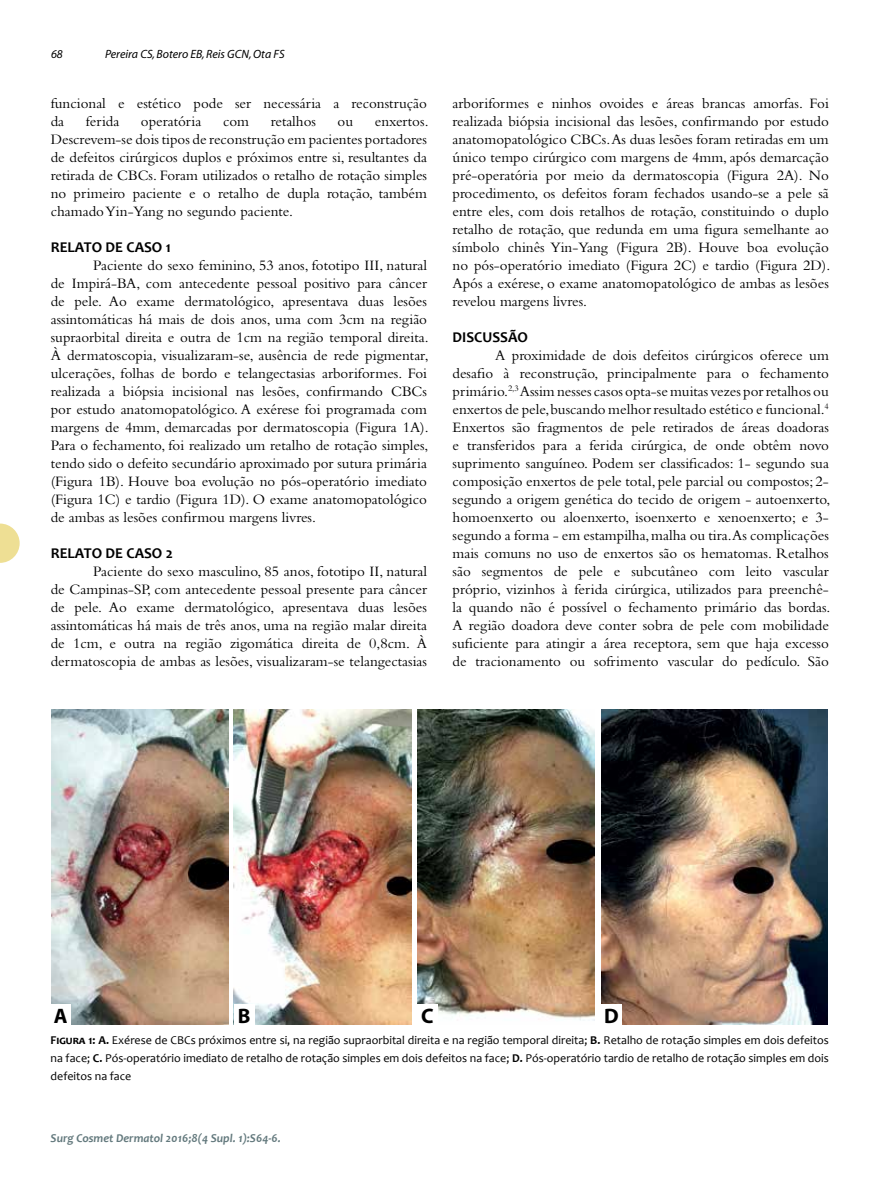
<style>
.page{position:relative;width:893px;height:1191px;background:#fff}
.page>*{position:absolute;margin:0;border:0;box-sizing:border-box;transform-origin:0 0}
.t1{font:700 21px "Myriad Pro";color:#000}
.t2{font:15px/18px "Bembo";color:#000;text-align:justify}
.t3{font:700 15px "Candara";color:#000}
.t4{font:12px/18px "Candara";color:#000;text-align:justify}
.t5{font:italic 700 12px "Candara";color:#63797d}
.t6{font:italic 12px "Myriad";color:#000}
.s1{font-weight:700}
</style>
<div class="page">
<img style="left:51px;top:709px;width:177px;height:315px">
<img style="left:234px;top:709px;width:177px;height:315px">
<img style="left:417px;top:709px;width:177px;height:312px">
<img style="left:601px;top:709px;width:226px;height:315px">
<div style="left:51px;top:1004px;width:20px;height:20px;background:#fff"></div>
<div style="left:234px;top:1004px;width:20px;height:20px;background:#fff"></div>
<div style="left:417px;top:1004px;width:21px;height:20px;background:#fff"></div>
<div style="left:601px;top:1004px;width:21px;height:20px;background:#fff"></div>
<svg style="left:0;top:523px;width:20px;height:40px"></svg>
<p class="t6" style="left:51px;top:48px;width:13px">68</p>
<p class="t6" style="left:105px;top:48px;width:181px">Pereira CS, Botero EB, Reis GCN, Ota FS</p>
<p class="t2" style="left:51px;top:94px;width:378px">funcional e estético pode ser necessária a reconstrução da</p>
<p class="t2" style="left:86px;top:112px;width:35px">ferida</p>
<p class="t2" style="left:141px;top:112px;width:62px">operatória</p>
<p class="t2" style="left:223px;top:112px;width:28px">com</p>
<p class="t2" style="left:271px;top:112px;width:47px">retalhos</p>
<p class="t2" style="left:338px;top:112px;width:17px">ou</p>
<p class="t2" style="left:51px;top:112px;width:379px;text-indent:324px">enxertos.<br>Descrevem-se dois tipos de reconstrução em pacientes portadores de defeitos cirúrgicos duplos e próximos entre si, resultantes da retirada de CBCs. Foram utilizados o retalho de rotação simples no primeiro paciente e o retalho de dupla rotação, também chamado Yin-Yang no segundo paciente.</p>
<p class="t3" style="left:51px;top:238px;width:121px">RELATO DE CASO 1</p>
<p class="t2" style="left:51px;top:256px;width:379px;text-indent:43px">Paciente do sexo feminino, 53 anos, fototipo III, natural de Impirá-BA, com antecedente pessoal positivo para câncer de pele. Ao exame dermatológico, apresentava duas lesões assintomáticas há mais de dois anos, uma com 3cm na região supraorbital direita e outra de 1cm na região temporal direita.<br>À dermatoscopia, visualizaram-se, ausência de rede pigmentar, ulcerações, folhas de bordo e telangectasias arboriformes. Foi realizada a biópsia incisional nas lesões, confirmando CBCs por estudo anatomopatológico. A exérese foi programada com margens de 4mm, demarcadas por dermatoscopia (Figura 1A).<br>Para o fechamento, foi realizado um retalho de rotação simples, tendo sido o defeito secundário aproximado por sutura primária (Figura 1B). Houve boa evolução no pós-operatório imediato (Figura 1C) e tardio (Figura 1D). O exame anatomopatológico de ambas as lesões confirmou margens livres.</p>
<p class="t3" style="left:51px;top:544px;width:124px">RELATO DE CASO 2</p>
<p class="t2" style="left:51px;top:562px;width:378px;text-indent:43px">Paciente do sexo masculino, 85 anos, fototipo II, natural de Campinas-SP, com antecedente pessoal presente para câncer de pele. Ao exame dermatológico, apresentava duas lesões assintomáticas há mais de três anos, uma na região malar direita de 1cm, e outra na região zigomática direita de 0,8cm. À dermatoscopia de ambas as lesões, visualizaram-se telangectasias</p>
<p class="t2" style="left:453px;top:94px;width:379px">arboriformes e ninhos ovoides e áreas brancas amorfas. Foi realizada biópsia incisional das lesões, confirmando por estudo anatomopatológico CBCs. As duas lesões foram retiradas em um único tempo cirúrgico com margens de 4mm, após demarcação pré-operatória por meio da dermatoscopia (Figura 2A). No procedimento, os defeitos foram fechados usando-se a pele sã entre eles, com dois retalhos de rotação, constituindo o duplo retalho de rotação, que redunda em uma figura semelhante ao símbolo chinês Yin-Yang (Figura 2B). Houve boa evolução no pós-operatório imediato (Figura 2C) e tardio (Figura 2D).<br>Após a exérese, o exame anatomopatológico de ambas as lesões revelou margens livres.</p>
<p class="t3" style="left:453px;top:328px;width:77px">DISCUSSÃO</p>
<p class="t2" style="left:453px;top:346px;width:379px;text-indent:43px">A proximidade de dois defeitos cirúrgicos oferece um desafio à reconstrução, principalmente para o fechamento primário.<sup>2,3</sup> Assim nesses casos opta-se muitas vezes por retalhos ou enxertos de pele, buscando melhor resultado estético e funcional.<sup>4<br></sup>Enxertos são fragmentos de pele retirados de áreas doadoras e transferidos para a ferida cirúrgica, de onde obtêm novo suprimento sanguíneo. Podem ser classificados: 1- segundo sua composição enxertos de pele total, pele parcial ou compostos; 2- segundo a origem genética do tecido de origem - autoenxerto, homoenxerto ou aloenxerto, isoenxerto e xenoenxerto; e 3- segundo a forma - em estampilha, malha ou tira.As complicações mais comuns no uso de enxertos são os hematomas. Retalhos são segmentos de pele e subcutâneo com leito vascular próprio, vizinhos à ferida cirúrgica, utilizados para preenchê&shy;la quando não é possível o fechamento primário das bordas.<br>A região doadora deve conter sobra de pele com mobilidade suficiente para atingir a área receptora, sem que haja excesso de tracionamento ou sofrimento vascular do pedículo. São</p>
<h1 class="t1" style="left:54px;top:1001px;width:15px">A</h1>
<h1 class="t1" style="left:238px;top:1001px;width:14px">B</h1>
<h1 class="t1" style="left:421px;top:1001px;width:14px">C</h1>
<h1 class="t1" style="left:604px;top:1001px;width:16px">D</h1>
<p class="t4" style="left:51px;top:1030px;width:780px"><span class="s1">Figura 1: A.</span> Exérese de CBCs próximos entre si, na região supraorbital direita e na região temporal direita; <span class="s1">B.</span> Retalho de rotação simples em dois defeitos na face; <span class="s1">C.</span> Pós-operatório imediato de retalho de rotação simples em dois defeitos na face; <span class="s1">D.</span> Pós-operatório tardio de retalho de rotação simples em dois defeitos na face</p>
<p class="t5" style="left:51px;top:1131px;width:232px">Surg Cosmet Dermatol 2016;8(4 Supl. 1):S64-6.</p>
</div>
